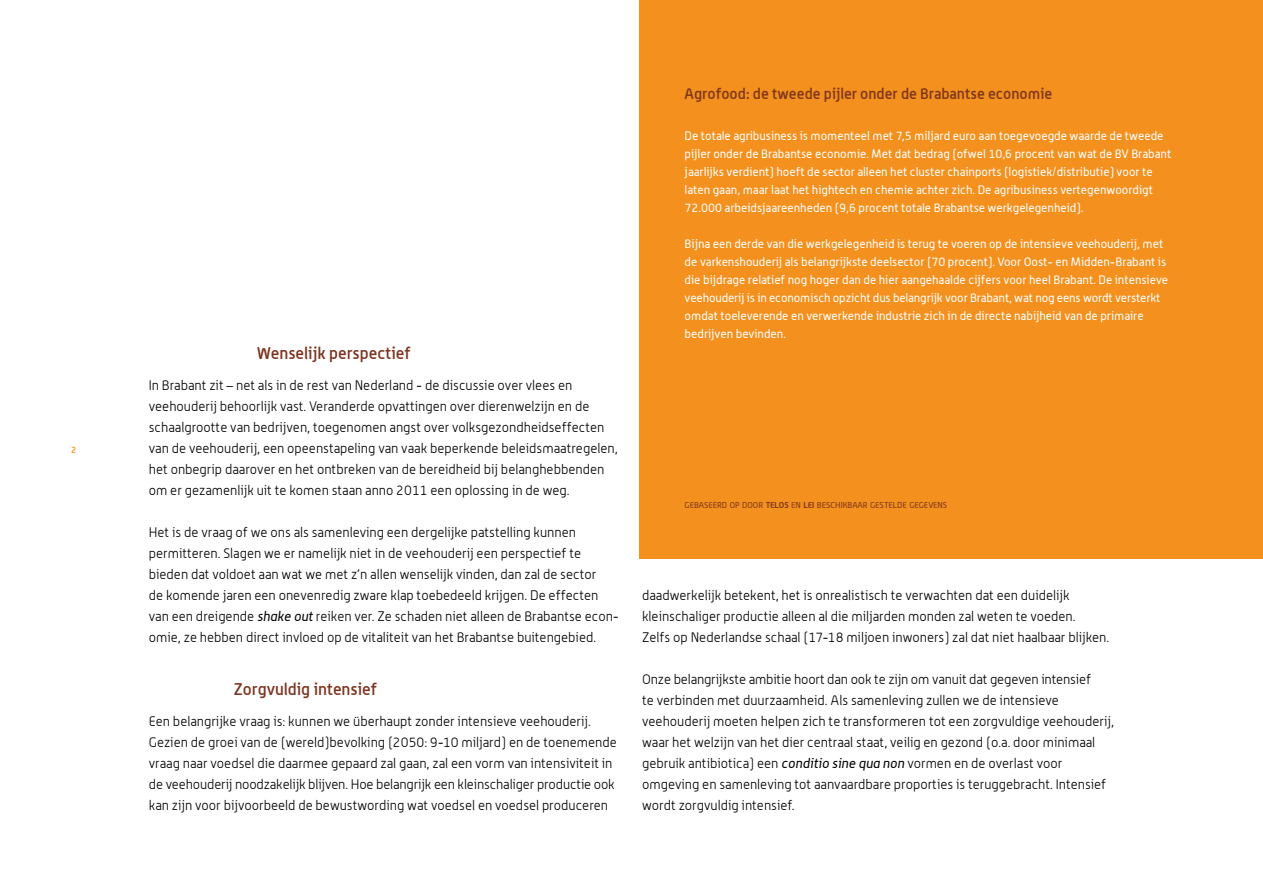
<style>
.page{position:relative;width:1263px;height:893px;background:#fff}
.page>*{position:absolute;margin:0;border:0;box-sizing:border-box;transform-origin:0 0}
.t1{font:500 16.5px "Alwyn";color:#7c3520}
.t2{font:500 15px "Alwyn";color:#7c3520}
.t3{font:300 13.5px/21px "Alwyn";color:#000}
.t4{font:12px/18px "Alwyn";color:#fff}
.t5{font:500 9px "Alwyn";color:#f4901d}
.t6{font:8.4px "Alwyn";color:#7c3520}
.s1{font-weight:400;font-style:italic}
.s2{font-weight:700}
</style>
<div class="page">
<div style="left:639px;top:0;width:624px;height:558px;background:#f4901d"></div>
<p class="t5" style="left:71px;top:444px;width:7px">2</p>
<p class="t1" style="left:257px;top:343px;width:155px">Wenselijk perspectief</p>
<p class="t3" style="left:149px;top:375px;width:470px">In Brabant zit – net als in de rest van Nederland - de discussie over vlees en veehouderij behoorlijk vast. Veranderde opvattingen over dierenwelzijn en de schaalgrootte van bedrijven, toegenomen angst over volksgezondheidseffecten van de veehouderij, een opeenstapeling van vaak beperkende beleidsmaatregelen, het onbegrip daarover en het ontbreken van de bereidheid bij belanghebbenden om er gezamenlijk uit te komen staan anno 2011 een oplossing in de weg.</p>
<p class="t3" style="left:149px;top:522px;width:472px">Het is de vraag of we ons als samenleving een dergelijke patstelling kunnen permitteren. Slagen we er namelijk niet in de veehouderij een perspectief te bieden dat voldoet aan wat we met z’n allen wenselijk vinden, dan zal de sector<br>de komende jaren een onevenredig zware klap toebedeeld krijgen. De effecten van een dreigende <span class="s1">shake out</span> reiken ver. Ze schaden niet alleen de Brabantse econ&shy;omie, ze hebben direct invloed op de vitaliteit van het Brabantse buitengebied.</p>
<p class="t1" style="left:234px;top:679px;width:145px">Zorgvuldig intensief</p>
<p class="t3" style="left:149px;top:711px;width:469px">Een belangrijke vraag is: kunnen we überhaupt zonder intensieve veehouderij.<br>Gezien de groei van de (wereld)bevolking (2050: 9-10 miljard) en de toenemende vraag naar voedsel die daarmee gepaard zal gaan, zal een vorm van intensiviteit in de veehouderij noodzakelijk blijven. Hoe belangrijk een kleinschaliger productie ook kan zijn voor bijvoorbeeld de bewustwording wat voedsel en voedsel produceren</p>
<p class="t2" style="left:685px;top:85px;width:369px">Agrofood: de tweede pijler onder de Brabantse economie</p>
<p class="t4" style="left:685px;top:126px;width:488px">De totale agribusiness is momenteel met 7,5 miljard euro aan toegevoegde waarde de tweede pijler onder de Brabantse economie. Met dat bedrag (ofwel 10,6 procent van wat de BV Brabant jaarlijks verdient) hoeft de sector alleen het cluster chainports (logistiek/distributie) voor te laten gaan, maar laat het hightech en chemie achter zich. De agribusiness vertegenwoordigt 72.000 arbeidsjaareenheden (9,6 procent totale Brabantse werkgelegenheid).</p>
<p class="t4" style="left:685px;top:234px;width:485px">Bijna een derde van die werkgelegenheid is terug te voeren op de intensieve veehouderij, met de varkenshouderij als belangrijkste deelsector (70 procent). Voor Oost- en Midden-Brabant is die bijdrage relatief nog hoger dan de hier aangehaalde cijfers voor heel Brabant. De intensieve veehouderij is in economisch opzicht dus belangrijk voor Brabant, wat nog eens wordt versterkt omdat toeleverende en verwerkende industrie zich in de directe nabijheid van de primaire bedrijven bevinden.</p>
<p class="t6" style="left:685px;top:500px;width:264px">GEBASEERD OP DOOR <span class="s2">TELOS</span> EN <span class="s2">LEI</span> BESCHIKBAAR GESTELDE GEGEVENS</p>
<p class="t3" style="left:642px;top:585px;width:469px">daadwerkelijk betekent, het is onrealistisch te verwachten dat een duidelijk kleinschaliger productie alleen al die miljarden monden zal weten te voeden.<br>Zelfs op Nederlandse schaal (17-18 miljoen inwoners) zal dat niet haalbaar blijken.</p>
<p class="t3" style="left:642px;top:669px;width:473px">Onze belangrijkste ambitie hoort dan ook te zijn om vanuit dat gegeven intensief<br>te verbinden met duurzaamheid. Als samenleving zullen we de intensieve veehouderij moeten helpen zich te transformeren tot een zorgvuldige veehouderij, waar het welzijn van het dier centraal staat, veilig en gezond (o.a. door minimaal gebruik antibiotica) een <span class="s1">conditio sine qua non</span> vormen en de overlast voor omgeving en samenleving tot aanvaardbare proporties is teruggebracht. Intensief wordt zorgvuldig intensief.</p>
</div>
